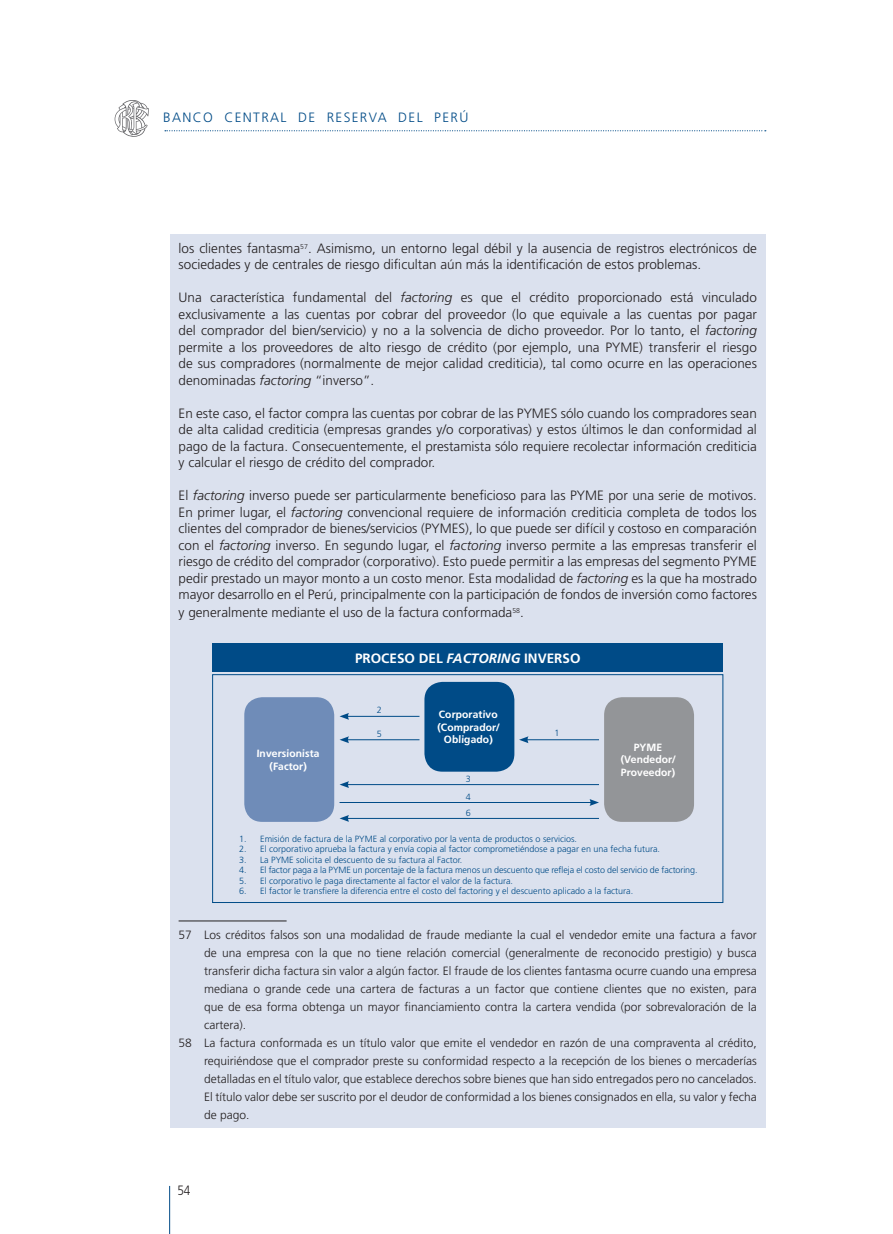
<style>
.page{position:relative;width:893px;height:1234px;background:#fff}
.page>*{position:absolute;margin:0;border:0;box-sizing:border-box;transform-origin:0 0}
.pie{font:300 13.5px/16.5px "Frutiger";color:#231f20;text-align:justify}
.t1{font:300 13.5px "Frutiger";letter-spacing:.1em;color:#004b87}
.t2{font:700 13.5px "Frutiger";color:#fff}
.pie-2{font:300 13.5px "Frutiger";color:#231f20;scale:.88 1}
.pie-3{font:300 12px/18px "Frutiger";color:#231f20;text-align:justify}
.texto_nota{font:italic 700 10.5px/12.6px "Frutiger";color:#fff}
.texto_nota-2{font:300 9px "Frutiger";color:#004b87}
.s1{font-style:italic}
</style>
<div class="page">
<svg style="left:165px;top:130px;width:601px;height:1px"></svg>
<hr style="left:169px;top:1185px;width:1px;height:48px;background:#004b87">
<svg style="left:115px;top:100px;width:34px;height:37px"></svg>
<div style="left:170px;top:234px;width:595px;height:893px;background:#dbe1ee"></div>
<hr style="left:179px;top:920px;width:108px;height:1px;background:#231f20">
<div style="left:213px;top:643px;width:510px;height:29px;background:#004b87"></div>
<div style="left:212px;top:674px;width:511px;height:228px;background:#dbe1ee;border:1px solid #004b87"></div>
<div style="left:244px;top:697px;width:90px;height:124px;background:#6f8cb8;border-radius:18px"></div>
<div style="left:604px;top:697px;width:90px;height:124px;background:#939598;border-radius:18px"></div>
<div style="left:424px;top:681px;width:90px;height:90px;background:#004b87;border-radius:18px"></div>
<hr style="left:347px;top:739px;width:72px;height:1px;background:#004b87">
<svg style="left:340px;top:736px;width:9px;height:7px"></svg>
<hr style="left:526px;top:739px;width:73px;height:1px;background:#004b87">
<svg style="left:519px;top:736px;width:10px;height:7px"></svg>
<hr style="left:347px;top:715px;width:72px;height:1px;background:#004b87">
<svg style="left:340px;top:713px;width:9px;height:6px"></svg>
<hr style="left:347px;top:784px;width:252px;height:1px;background:#004b87">
<svg style="left:340px;top:781px;width:9px;height:6px"></svg>
<hr style="left:347px;top:817px;width:252px;height:1px;background:#004b87">
<svg style="left:340px;top:815px;width:9px;height:6px"></svg>
<hr style="left:340px;top:802px;width:252px;height:1px;background:#004b87">
<svg style="left:589px;top:799px;width:10px;height:6px"></svg>
<p class="t1" style="left:163px;top:110px;width:307px">BANCO CENTRAL DE RESERVA DEL PERÚ</p>
<p class="pie" style="left:179px;top:240px;width:580px">los clientes fantasma<sup>57</sup>. Asimismo, un entorno legal débil y la ausencia de registros electrónicos de sociedades y de centrales de riesgo dificultan aún más la identificación de estos problemas.</p>
<p class="pie" style="left:179px;top:289px;width:580px">Una característica fundamental del <span class="s1">factoring</span> es que el crédito proporcionado está vinculado exclusivamente a las cuentas por cobrar del proveedor (lo que equivale a las cuentas por pagar del comprador del bien/servicio) y no a la solvencia de dicho proveedor. Por lo tanto, el <span class="s1">factoring </span>permite a los proveedores de alto riesgo de crédito (por ejemplo, una PYME) transferir el riesgo de sus compradores (normalmente de mejor calidad crediticia), tal como ocurre en las operaciones denominadas <span class="s1">factoring</span> “inverso”.</p>
<p class="pie" style="left:179px;top:405px;width:580px">En este caso, el factor compra las cuentas por cobrar de las PYMES sólo cuando los compradores sean de alta calidad crediticia (empresas grandes y/o corporativas) y estos últimos le dan conformidad al pago de la factura. Consecuentemente, el prestamista sólo requiere recolectar información crediticia y calcular el riesgo de crédito del comprador.</p>
<p class="pie" style="left:179px;top:487px;width:580px">El <span class="s1">factoring</span> inverso puede ser particularmente beneficioso para las PYME por una serie de motivos.<br>En primer lugar, el <span class="s1">factoring</span> convencional requiere de información crediticia completa de todos los clientes del comprador de bienes/servicios (PYMES), lo que puede ser difícil y costoso en comparación con el <span class="s1">factoring</span> inverso. En segundo lugar, el <span class="s1">factoring</span> inverso permite a las empresas transferir el riesgo de crédito del comprador (corporativo). Esto puede permitir a las empresas del segmento PYME pedir prestado un mayor monto a un costo menor. Esta modalidad de <span class="s1">factoring</span> es la que ha mostrado mayor desarrollo en el Perú, principalmente con la participación de fondos de inversión como factores</p>
<p class="pie" style="left:179px;top:604px;width:347px">y generalmente mediante el uso de la factura conformada<sup>58</sup>.</p>
<p class="texto_nota" style="left:257px;top:747px;width:67px">Inversionista</p>
<p class="texto_nota" style="left:270px;top:759px;width:39px">(Factor)</p>
<p class="t2" style="left:355px;top:650px;width:227px">PROCESO DEL <span class="s1">FACTORING</span> INVERSO</p>
<p class="texto_nota-2" style="left:377px;top:705px;width:7px">2</p>
<p class="texto_nota" style="left:438px;top:708px;width:64px;text-align:center">Corporativo (Comprador/<br>Obligado)</p>
<p class="texto_nota-2" style="left:377px;top:729px;width:7px">5</p>
<p class="texto_nota-2" style="left:554px;top:728px;width:7px">1</p>
<p class="texto_nota-2" style="left:466px;top:773px;width:7px">3</p>
<p class="texto_nota-2" style="left:466px;top:791px;width:7px">4</p>
<p class="texto_nota-2" style="left:466px;top:807px;width:7px">6</p>
<p class="texto_nota" style="left:634px;top:740px;width:32px">PYME</p>
<p class="texto_nota" style="left:621px;top:753px;width:56px">(Vendedor/<br>Proveedor)</p>
<p class="texto_nota-2" style="left:239px;top:833px;width:339px">1. Emisión de factura de la PYME al corporativo por la venta de productos o servicios.</p>
<p class="texto_nota-2" style="left:239px;top:843px;width:422px">2. El corporativo aprueba la factura y envía copia al factor comprometiéndose a pagar en una fecha futura.</p>
<p class="texto_nota-2" style="left:239px;top:854px;width:225px">3. La PYME solicita el descuento de su factura al Factor.</p>
<p class="texto_nota-2" style="left:239px;top:864px;width:460px">4. El factor paga a la PYME un porcentaje de la factura menos un descuento que refleja el costo del servicio de factoring.</p>
<p class="texto_nota-2" style="left:239px;top:875px;width:275px">5. El corporativo le paga directamente al factor el valor de la factura.</p>
<p class="texto_nota-2" style="left:239px;top:885px;width:396px">6. El factor le transfiere la diferencia entre el costo del factoring y el descuento aplicado a la factura.</p>
<p class="pie-3" style="left:204px;top:925px;width:554px;text-indent:-26px">57 Los créditos falsos son una modalidad de fraude mediante la cual el vendedor emite una factura a favor de una empresa con la que no tiene relación comercial (generalmente de reconocido prestigio) y busca transferir dicha factura sin valor a algún factor. El fraude de los clientes fantasma ocurre cuando una empresa mediana o grande cede una cartera de facturas a un factor que contiene clientes que no existen, para que de esa forma obtenga un mayor financiamiento contra la cartera vendida (por sobrevaloración de la cartera).</p>
<p class="pie-3" style="left:204px;top:1033px;width:554px;text-indent:-26px">58 La factura conformada es un título valor que emite el vendedor en razón de una compraventa al crédito, requiriéndose que el comprador preste su conformidad respecto a la recepción de los bienes o mercaderías detalladas en el título valor, que establece derechos sobre bienes que han sido entregados pero no cancelados.<br>El título valor debe ser suscrito por el deudor de conformidad a los bienes consignados en ella, su valor y fecha de pago.</p>
<p class="pie-2" style="left:177px;top:1182px;width:16px">54</p>
</div>
